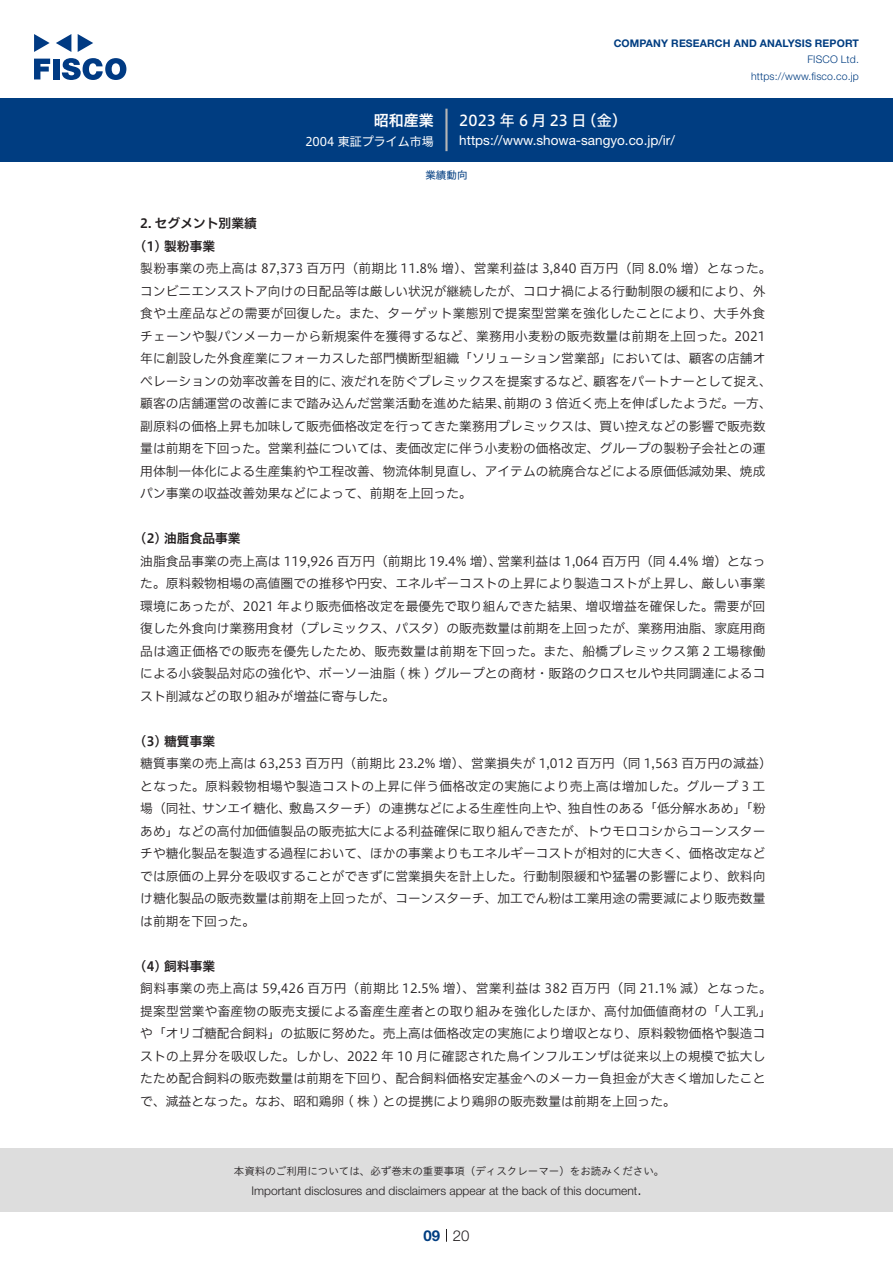
<style>
.page{position:relative;width:893px;height:1263px;background:#fff}
.page>*{position:absolute;margin:0;border:0;box-sizing:border-box;transform-origin:0 0}
.t1{font:15px "Hiragino UD Sans F Std N W5";letter-spacing:.21em;color:#fff}
.t2{font:15px "Hiragino UD Sans F Std N W6";color:#fff}
.t3{font:300 15px "Helvetica Neue LT Std";color:#231f20}
.t4{font:700 15px "Helvetica Neue LT Std";color:#003d81}
.t5{font:13.5px "Helvetica Neue LT Std";color:#fff}
.t6{font:12.75px/22.5px "Hiragino UD Sans F Std N W3";color:#231f20}
.t7{font:12.75px "Hiragino UD Sans F Std N W3";letter-spacing:.025em;color:#231f20}
.t8{font:12.75px "Hiragino UD Sans F Std N W3";letter-spacing:.02em;color:#231f20}
.t9{font:12.75px/22.5px "Hiragino UD Sans F Std N W6";color:#231f20}
.t10{font:300 12px "Helvetica Neue LT Std";color:#231f20}
.t11{font:12px "Hiragino UD Sans F Std N W4";color:#fff}
.t12{font:10.5px "Hiragino UD Sans Std W3";color:#231f20}
.t13{font:700 10.5px "Helvetica Neue LT Std";letter-spacing:.015em;color:#003d81}
.t14{font:300 10.5px/16.5px "Helvetica Neue LT Std";letter-spacing:.015em;color:#003d81;text-align:right}
.t15{font:10.5px "Hiragino UD Sans F Std N W4";color:#003d81}
</style>
<div class="page">
<div style="left:0;top:1148px;width:893px;height:64px;background:#ddd"></div>
<svg style="left:34px;top:59px;width:16px;height:20px"></svg>
<div style="left:53px;top:59px;width:6px;height:20px;background:#003a83"></div>
<svg style="left:62px;top:58px;width:64px;height:22px"></svg>
<svg style="left:34px;top:34px;width:16px;height:18px"></svg>
<svg style="left:78px;top:34px;width:15px;height:18px"></svg>
<svg style="left:56px;top:34px;width:15px;height:18px"></svg>
<div style="left:0;top:98px;width:893px;height:64px;background:#003d81"></div>
<hr style="left:445px;top:109px;width:3px;height:42px;background:#b5b5b6">
<svg style="left:446px;top:1229px;width:1px;height:13px"></svg>
<p class="t2" style="left:374px;top:109px;width:62px">昭和産業</p>
<p class="t11" style="left:305px;top:132px;width:130px">2004 東証プライム市場</p>
<p class="t13" style="left:614px;top:37px;width:247px">COMPANY RESEARCH AND ANALYSIS REPORT</p>
<p class="t14" style="left:751px;top:51px;width:109px">FISCO Ltd. https://www.fisco.co j p.</p>
<p class="t1" style="left:582px;top:109px;width:47px">（金(</p>
<p class="t1" style="left:459px;top:109px;width:129px">2023年6月23日</p>
<p class="t5" style="left:459px;top:132px;width:217px">https://www.showa-sangyo. c o j p. /i r/</p>
<p class="t15" style="left:425px;top:167px;width:43px">業績動向</p>
<p class="t9" style="left:140px;top:211px;width:118px">2. セグメント別業績<br>1( ) 製粉事業</p>
<p class="t7" style="left:140px;top:259px;width:633px">製粉事業の売上高は 87,373 百万円（前期比 11.8% 増）、営業利益は 3,840 百万円（同 8.0% 増）となった。</p>
<p class="t6" style="left:140px;top:279px;width:627px">コンビニエンスストア向けの日配品等は厳しい状況が継続したが、コロナ禍による行動制限の緩和により、外</p>
<p class="t7" style="left:140px;top:304px;width:626px">食や土産品などの需要が回復した。また、ターゲット業態別で提案型営業を強化したことにより、大手外食</p>
<p class="t6" style="left:140px;top:324px;width:627px">チェーンや製パンメーカーから新規案件を獲得するなど、業務用小麦粉の販売数量は前期を上回った。2021</p>
<p class="t6" style="left:140px;top:346px;width:627px">年に創設した外食産業にフォーカスした部門横断型組織「ソリューション営業部」においては、顧客の店舗オ</p>
<p class="t6" style="left:593px;top:369px;width:180px">顧客をパートナーとして捉え、</p>
<p class="t6" style="left:341px;top:369px;width:256px">液だれを防ぐプレミックスを提案するなど、</p>
<p class="t6" style="left:140px;top:369px;width:206px">ペレーションの効率改善を目的に、</p>
<p class="t6" style="left:504px;top:391px;width:270px">前期の 3 倍近く売上を伸ばしたようだ。一方、</p>
<p class="t6" style="left:140px;top:391px;width:627px">顧客の店舗運営の改善にまで踏み込んだ営業活動を進めた結果、<br>副原料の価格上昇も加味して販売価格改定を行ってきた業務用プレミックスは、買い控えなどの影響で販売数量は前期を下回った。営業利益については、麦価改定に伴う小麦粉の価格改定、グループの製粉子会社との運用体制一体化による生産集約や工程改善、物流体制見直し、アイテムの統廃合などによる原価低減効果、焼成パン事業の収益改善効果などによって、前期を上回った。</p>
<p class="t9" style="left:140px;top:526px;width:102px">2( ) 油脂食品事業</p>
<p class="t6" style="left:497px;top:549px;width:270px">営業利益は 1,064 百万円（同 4.4% 増）となっ</p>
<p class="t6" style="left:140px;top:549px;width:627px">油脂食品事業の売上高は 119,926 百万円（前期比 19.4% 増）、<br>た。原料穀物相場の高値圏での推移や円安、エネルギーコストの上昇により製造コストが上昇し、厳しい事業環境にあったが、2021 年より販売価格改定を最優先で取り組んできた結果、増収増益を確保した。需要が回復した外食向け業務用食材（プレミックス、パスタ）の販売数量は前期を上回ったが、業務用油脂、家庭用商品は適正価格での販売を優先したため、販売数量は前期を下回った。また、船橋プレミックス第 2 工場稼働による小袋製品対応の強化や、ボーソー油脂 ( 株 ) グループとの商材・販路のクロスセルや共同調達によるコスト削減などの取り組みが増益に寄与した。</p>
<p class="t9" style="left:140px;top:729px;width:76px">3( ) 糖質事業</p>
<p class="t6" style="left:140px;top:751px;width:633px">糖質事業の売上高は 63,253 百万円（前期比 23.2% 増）、営業損失が 1,012 百万円（同 1,563 百万円の減益(</p>
<p class="t8" style="left:140px;top:776px;width:627px">となった。原料穀物相場や製造コストの上昇に伴う価格改定の実施により売上高は増加した。グループ 3 工</p>
<p class="t6" style="left:568px;top:796px;width:199px">独自性のある「低分解水あめ」「粉</p>
<p class="t6" style="left:289px;top:796px;width:282px">敷島スターチ）の連携などによる生産性向上や、</p>
<p class="t6" style="left:140px;top:796px;width:627px">場（同社、<br>あめ」などの高付加価値製品の販売拡大による利益確保に取り組んできたが、トウモロコシからコーンスターチや糖化製品を製造する過程において、ほかの事業よりもエネルギーコストが相対的に大きく、価格改定などでは原価の上昇分を吸収することができずに営業損失を計上した。行動制限緩和や猛暑の影響により、飲料向け糖化製品の販売数量は前期を上回ったが、コーンスターチ、加工でん粉は工業用途の需要減により販売数量は前期を下回った。</p>
<p class="t9" style="left:140px;top:954px;width:76px">4( ) 飼料事業</p>
<p class="t6" style="left:140px;top:976px;width:633px">飼料事業の売上高は 59,426 百万円（前期比 12.5% 増）、営業利益は 382 百万円（同 21.1% 減）となった。提案型営業や畜産物の販売支援による畜産生産者との取り組みを強化したほか、高付加価値商材の「人工乳「や「オリゴ糖配合飼料」の拡販に努めた。売上高は価格改定の実施により増収となり、原料穀物価格や製造コストの上昇分を吸収した。しかし、2022 年 10 月に確認された鳥インフルエンザは従来以上の規模で拡大したため配合飼料の販売数量は前期を下回り、配合飼料価格安定基金へのメーカー負担金が大きく増加したことで、減益となった。なお、昭和鶏卵 ( 株 ) との提携により鶏卵の販売数量は前期を上回った。</p>
<p class="t6" style="left:202px;top:796px;width:91px">サンエイ糖化、</p>
<p class="t12" style="left:234px;top:1163px;width:432px">本資料のご利用については、必ず巻末の重要事項（ディスクレーマー）をお読みください。</p>
<p class="t3" style="left:637px;top:1180px;width:6px">.</p>
<p class="t10" style="left:251px;top:1183px;width:387px">Important disclosures and disclaimers appear at the back of this document</p>
<p class="t4" style="left:423px;top:1226px;width:18px">09</p>
<p class="t3" style="left:453px;top:1226px;width:18px">20</p>
</div>
